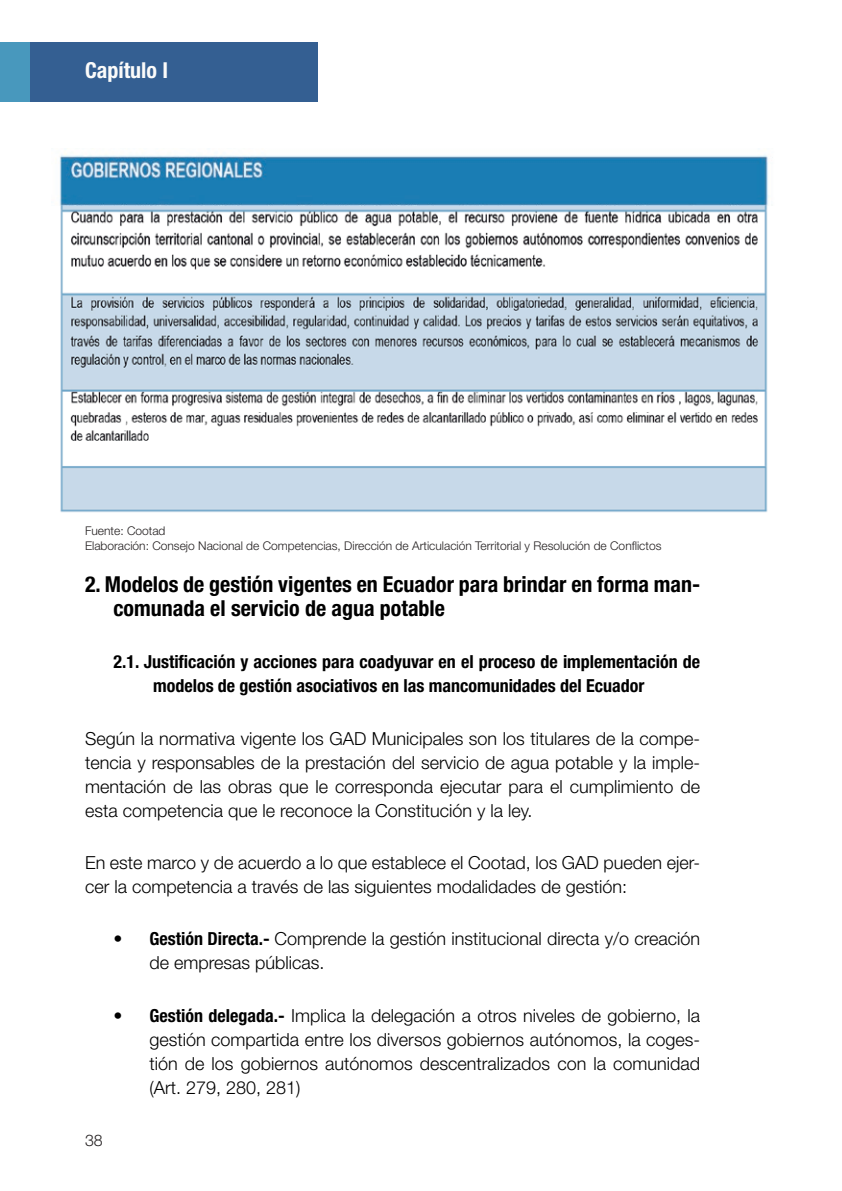
<style>
.page{position:relative;width:842px;height:1191px;background:#fff}
.page>*{position:absolute;margin:0;border:0;box-sizing:border-box;transform-origin:0 0}
.t1{font:700 condensed 22px/24px "Helvetica Neue LT Std";color:#000}
.t2{font:700 condensed 22px "Helvetica Neue LT Std";color:#fbfbfa}
.t3{font:300 18px/24px "Helvetica Neue LT Std";color:#000;text-align:justify}
.t4{font:700 condensed 18px/24px "Helvetica Neue LT Std";color:#000}
.t5{font:300 16px "Helvetica Neue LT Std";color:#231f20}
.t6{font:300 12px/14.4px "Helvetica Neue LT Std";color:#231f20}
.s1{font-weight:700;font-stretch:condensed}
</style>
<div class="page">
<div style="left:30px;top:42px;width:287px;height:60px;background:#345f92"></div>
<div style="left:0;top:42px;width:30px;height:60px;background:#4898bd"></div>
<img style="left:59px;top:154px;width:710px;height:359px">
<p class="t2" style="left:85px;top:57px;width:84px">Capítulo I</p>
<p class="t6" style="left:85px;top:523px;width:578px">Fuente: Cootad<br>Elaboración: Consejo Nacional de Competencias, Dirección de Articulación Territorial y Resolución de Conflictos</p>
<p class="t1" style="left:113px;top:572px;width:588px;text-indent:-28px">2. Modelos de gestión vigentes en Ecuador para brindar en forma man&shy;comunada el servicio de agua potable</p>
<p class="t4" style="left:153px;top:649px;width:549px;text-indent:-40px">2.1. Justificación y acciones para coadyuvar en el proceso de implementación de modelos de gestión asociativos en las mancomunidades del Ecuador</p>
<p class="t3" style="left:85px;top:726px;width:617px">Según la normativa vigente los GAD Municipales son los titulares de la compe&shy;tencia y responsables de la prestación del servicio de agua potable y la imple&shy;mentación de las obras que le corresponda ejecutar para el cumplimiento de esta competencia que le reconoce la Constitución y la ley.</p>
<p class="t3" style="left:85px;top:850px;width:617px">En este marco y de acuerdo a lo que establece el Cootad, los GAD pueden ejer&shy;cer la competencia a través de las siguientes modalidades de gestión:</p>
<p class="t3" style="left:149px;top:926px;width:552px;text-indent:-36px"><span class="s1">• Gestión Directa.-</span> Comprende la gestión institucional directa y/o creación de empresas públicas.</p>
<p class="t3" style="left:149px;top:1003px;width:552px;text-indent:-36px"><span class="s1">• Gestión delegada.-</span> Implica la delegación a otros niveles de gobierno, la gestión compartida entre los diversos gobiernos autónomos, la coges&shy;tión de los gobiernos autónomos descentralizados con la comunidad (Art. 279, 280, 281)</p>
<p class="t5" style="left:85px;top:1130px;width:19px">38</p>
</div>
